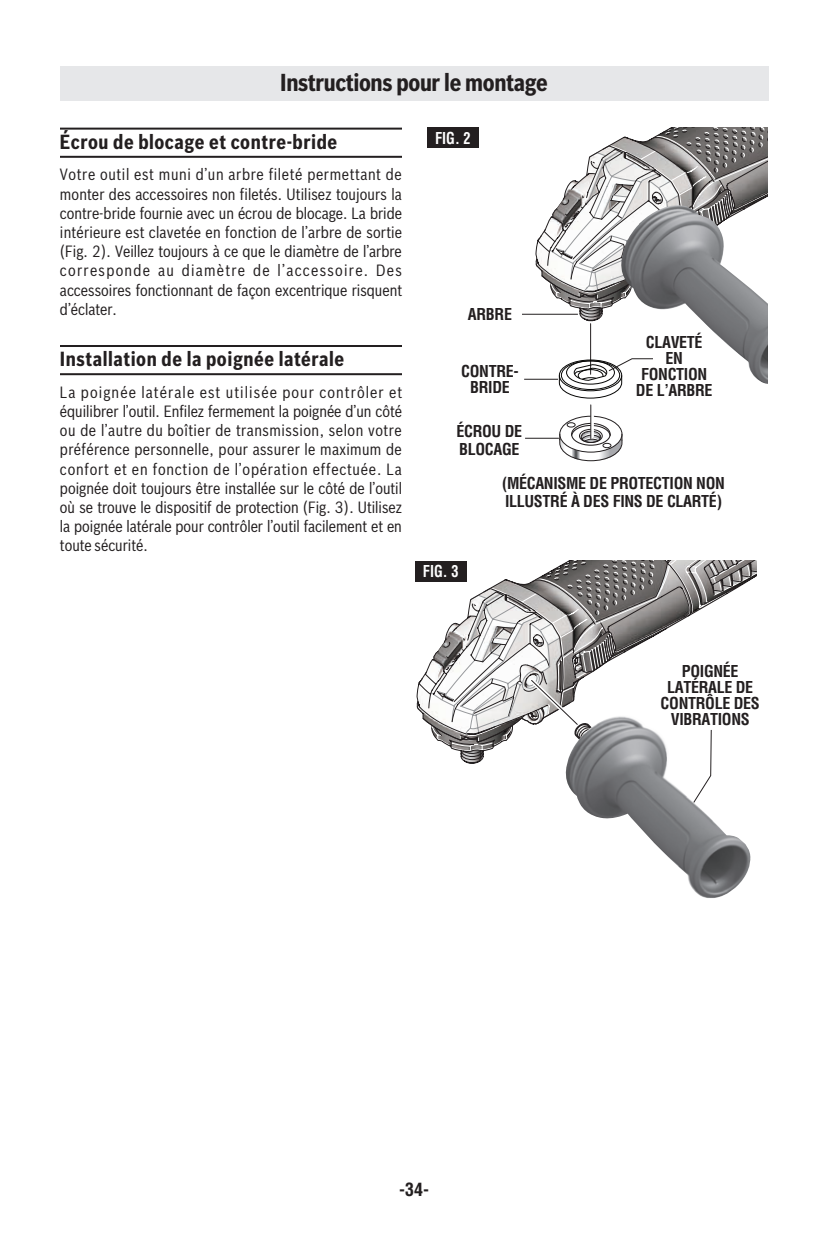
<style>
.page{position:relative;width:828px;height:1260px;background:#fff}
.page>*{position:absolute;margin:0;border:0;box-sizing:border-box;transform-origin:0 0}
.t1{font:700 24px "Bosch Sans Cond";letter-spacing:-.015em;color:#231f20}
.t2{font:700 20px "Bosch Sans Cond";letter-spacing:.025em;color:#231f20}
.t3{font:700 condensed 18px "Helvetica";color:#231f20}
.t4{font:16px/19.2px "Bosch Sans Cond";color:#231f20;text-align:justify}
.t5{font:700 condensed 16px/16px "Helvetica";letter-spacing:-.02em;color:#231f20;text-align:center}
.t6{font:700 condensed 16px "Helvetica";color:#fff;scale:.9 1}
</style>
<div class="page">
<hr style="left:60px;top:128px;width:342px;height:2px;background:#231f20">
<hr style="left:60px;top:156px;width:342px;height:2px;background:#231f20">
<hr style="left:60px;top:345px;width:342px;height:2px;background:#231f20">
<hr style="left:60px;top:373px;width:342px;height:2px;background:#231f20">
<div style="left:60px;top:66px;width:708px;height:34px;background:#e6e7e9"></div>
<hr style="left:590px;top:324px;width:1px;height:50px;background:#231f20">
<svg style="left:559px;top:410px;width:64px;height:51px"></svg>
<hr style="left:590px;top:405px;width:1px;height:34px;background:#231f20">
<svg style="left:535px;top:127px;width:233px;height:194px"></svg>
<img style="left:621px;top:205px;width:147px;height:179px">
<div style="left:427px;top:128px;width:51px;height:20px;background:#231f20"></div>
<hr style="left:524px;top:379px;width:34px;height:1px;background:#231f20">
<hr style="left:525px;top:438px;width:34px;height:1px;background:#231f20">
<hr style="left:522px;top:314px;width:56px;height:1px;background:#231f20">
<svg style="left:558px;top:343px;width:96px;height:56px"></svg>
<img style="left:580px;top:804px;width:171px;height:94px">
<div style="left:415px;top:561px;width:51px;height:20px;background:#231f20"></div>
<svg style="left:416px;top:561px;width:341px;height:243px"></svg>
<h1 class="t1" style="left:280px;top:69px;width:269px">Instructions pour le montage</h1>
<p class="t2" style="left:60px;top:130px;width:279px">Écrou de blocage et contre-bride</p>
<p class="t4" style="left:60px;top:165px;width:344px">Votre outil est muni d’un arbre fileté permettant de monter des accessoires non filetés. Utilisez toujours la contre-bride fournie avec un écrou de blocage. La bride intérieure est clavetée en fonction de l’arbre de sortie (Fig. 2). Veillez toujours à ce que le diamètre de l’arbre corresponde au diamètre de l’accessoire. Des accessoires fonctionnant de façon excentrique risquent d’éclater.</p>
<p class="t2" style="left:60px;top:347px;width:286px">Installation de la poignée latérale</p>
<p class="t4" style="left:60px;top:383px;width:344px">La poignée latérale est utilisée pour contrôler et équilibrer l’outil. Enfilez fermement la poignée d’un côté ou de l’autre du boîtier de transmission, selon votre préférence personnelle, pour assurer le maximum de confort et en fonction de l’opération effectuée. La poignée doit toujours être installée sur le côté de l’outil où se trouve le dispositif de protection (Fig. 3). Utilisez la poignée latérale pour contrôler l’outil facilement et en toute sécurité.</p>
<p class="t6" style="left:435px;top:129px;width:41px">FIG. 2</p>
<p class="t5" style="left:468px;top:306px;width:46px">ARBRE</p>
<p class="t5" style="left:461px;top:363px;width:59px">CONTRE-<br>BRIDE</p>
<p class="t5" style="left:456px;top:422px;width:67px;line-height:18px;text-align:left">ÉCROU DE<br>BLOCAGE</p>
<p class="t5" style="left:636px;top:335px;width:78px">CLAVETÉ<br>EN<br>FONCTION<br>DE L’ARBRE</p>
<p class="t6" style="left:423px;top:562px;width:41px">FIG. 3</p>
<p class="t5" style="left:502px;top:474px;width:224px;line-height:18px;text-align:left">(MÉCANISME DE PROTECTION NON<br>ILLUSTRÉ À DES FINS DE CLARTÉ)</p>
<p class="t5" style="left:661px;top:663px;width:101px">POIGNÉE<br>LATÉRALE DE<br>CONTRÔLE DES<br>VIBRATIONS</p>
<p class="t3" style="left:399px;top:1179px;width:31px">-34-</p>
</div>
